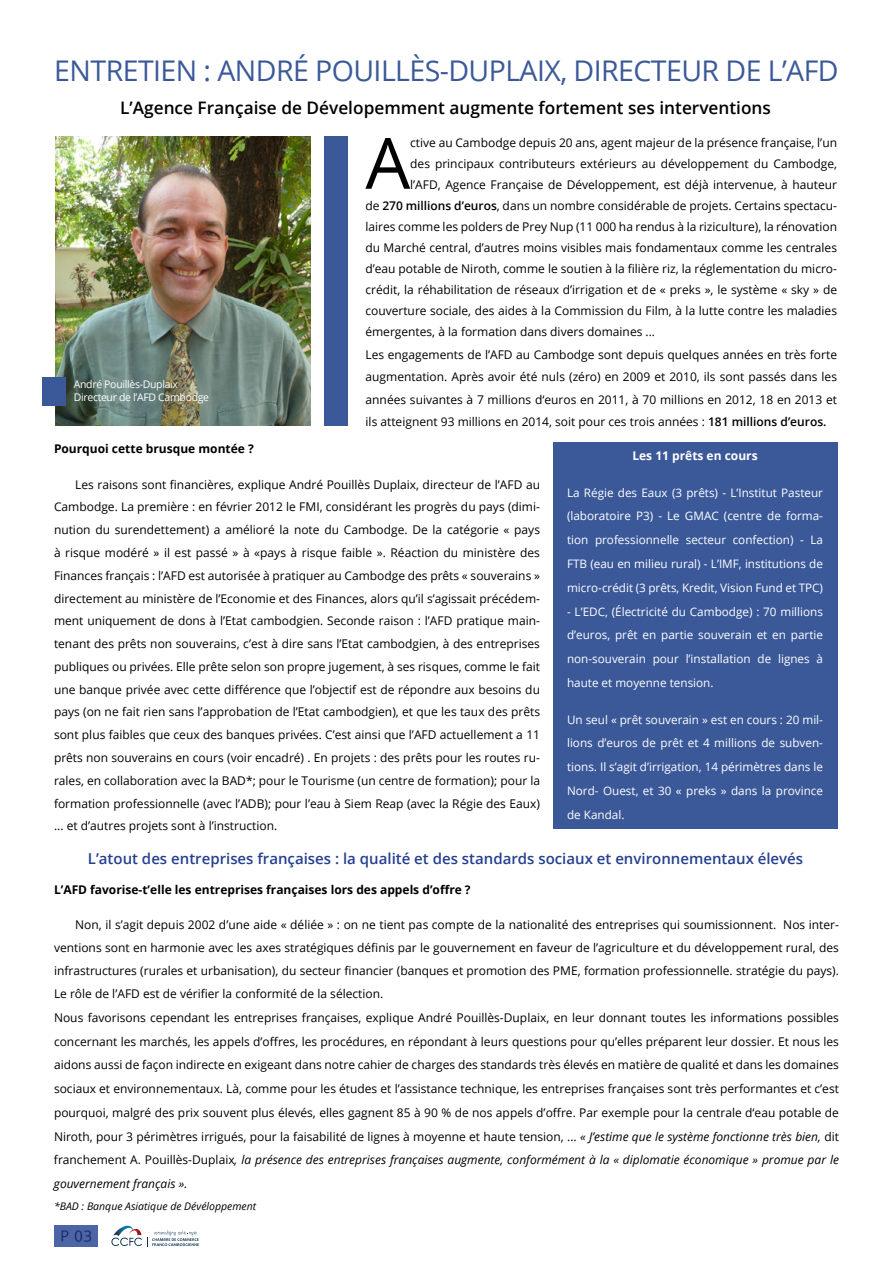
<style>
.page{position:relative;width:893px;height:1263px;background:#fff}
.page>*{position:absolute;margin:0;border:0;box-sizing:border-box;transform-origin:0 0}
.t1{font:70.8px "Open Sans";color:#000}
.t2{font:28.5px "Open Sans";letter-spacing:-.02em;color:#3b5999}
.t3{font:600 17.25px "Open Sans";color:#000}
.t4{font:600 15px "Open Sans";color:#25408f}
.t5{font:12px/22.8px "Open Sans";color:#000;text-align:justify}
.t6{font:700 12px "Open Sans";color:#000}
.t7{font:700 12px "Open Sans";color:#fff}
.t8{font:11.7px/23.9px "Open Sans";color:#fff;text-align:justify}
.t9{font:10.5px/13.5px "Open Sans";letter-spacing:-.03em;color:#fff}
.t10{font:italic 10.5px "Open Sans";color:#000}
.s1{font-weight:600}
.s2{font-style:italic}
</style>
<div class="page">
<img style="left:55px;top:136px;width:255px;height:289px">
<div style="left:324px;top:136px;width:24px;height:289px;background:#3b5999"></div>
<div style="left:42px;top:377px;width:23px;height:29px;background:#3b5999"></div>
<svg style="left:111px;top:1226px;width:88px;height:20px"></svg>
<img style="left:54px;top:1226px;width:43px;height:21px">
<div style="left:554px;top:442px;width:284px;height:387px;background:#3b5999"></div>
<h2 class="t2" style="left:54px;top:51px;width:786px">ENTRETIEN : ANDRÉ POUILLÈS-DUPLAIx, DIRECTEUR DE L’AFD</h2>
<h3 class="t3" style="left:120px;top:95px;width:652px">L’Agence Française de Dévelopemment augmente fortement ses interventions</h3>
<p class="t9" style="left:74px;top:377px;width:137px">André Pouillès-Duplaix<br>Directeur de l’AFD Cambodge</p>
<h1 class="t1" style="left:365px;top:113px;width:46px">A</h1>
<p class="t5" style="left:410px;top:131px;width:428px">ctive au Cambodge depuis 20 ans, agent majeur de la présence française, l’un</p>
<p class="t5" style="left:410px;top:152px;width:428px">des principaux contributeurs extérieurs au développement du Cambodge,</p>
<p class="t5" style="left:410px;top:173px;width:428px">l’AFD, Agence Française de Développement, est déjà intervenue, à hauteur</p>
<p class="t5" style="left:365px;top:194px;width:473px">de <span class="s1">270 millions d’euros</span>, dans un nombre considérable de projets. Certains spectacu-</p>
<p class="t5" style="left:365px;top:215px;width:473px">laires comme les polders de Prey Nup (11 000 ha rendus à la riziculture), la rénovation</p>
<p class="t5" style="left:365px;top:236px;width:473px">du Marché central, d’autres moins visibles mais fondamentaux comme les centrales</p>
<p class="t5" style="left:365px;top:257px;width:473px">d’eau potable de Niroth, comme le soutien à la filière riz, la réglementation du micro-</p>
<p class="t5" style="left:365px;top:278px;width:473px">crédit, la réhabilitation de réseaux d’irrigation et de « preks », le système « sky » de</p>
<p class="t5" style="left:365px;top:299px;width:473px">couverture sociale, des aides à la Commission du Film, à la lutte contre les maladies</p>
<p class="t5" style="left:365px;top:320px;width:291px">émergentes, à la formation dans divers domaines ...</p>
<p class="t5" style="left:366px;top:343px;width:473px">Les engagements de l’AFD au Cambodge sont depuis quelques années en très forte augmentation. Après avoir été nuls (zéro) en 2009 et 2010, ils sont passés dans les années suivantes à 7 millions d‘euros en 2011, à 70 millions en 2012, 18 en 2013 et ils atteignent 93 millions en 2014, soit pour ces trois années : <span class="s1">181 millions d’euros.</span></p>
<p class="t6" style="left:54px;top:440px;width:201px">Pourquoi cette brusque montée ?</p>
<p class="t5" style="left:54px;top:472px;width:488px;text-indent:21px">Les raisons sont financières, explique André Pouillès Duplaix, directeur de l’AFD au Cambodge. La première : en février 2012 le FMI, considérant les progrès du pays (dimi&shy;nution du surendettement) a amélioré la note du Cambodge. De la catégorie « pays à risque modéré » il est passé » à «pays à risque faible ». Réaction du ministère des Finances français : l’AFD est autorisée à pratiquer au Cambodge des prêts « souverains » directement au ministère de l’Economie et des Finances, alors qu’il s’agissait précédem&shy;ment uniquement de dons à l’Etat cambodgien. Seconde raison : l’AFD pratique main&shy;tenant des prêts non souverains, c’est à dire sans l’Etat cambodgien, à des entreprises publiques ou privées. Elle prête selon son propre jugement, à ses risques, comme le fait une banque privée avec cette différence que l’objectif est de répondre aux besoins du pays (on ne fait rien sans l’approbation de l’Etat cambodgien), et que les taux des prêts sont plus faibles que ceux des banques privées. C’est ainsi que l’AFD actuellement a 11 prêts non souverains en cours (voir encadré) . En projets : des prêts pour les routes ru&shy;rales, en collaboration avec la BAD*; pour le Tourisme (un centre de formation); pour la formation professionnelle (avec l’ADB); pour l’eau à Siem Reap (avec la Régie des Eaux) ... et d’autres projets sont à l’instruction.</p>
<p class="t7" style="left:632px;top:447px;width:127px">Les 11 prêts en cours</p>
<p class="t8" style="left:567px;top:480px;width:257px">La Régie des Eaux (3 prêts) - L’Institut Pasteur (laboratoire P3) - Le GMAC (centre de forma&shy;tion professionnelle secteur confection) - La FTB (eau en milieu rural) - L’IMF, institutions de micro-crédit (3 prêts, Kredit, Vision Fund et TPC)</p>
<p class="t8" style="left:567px;top:599px;width:257px">- L’EDC, (Électricité du Cambodge) : 70 millions d’euros, prêt en partie souverain et en partie non-souverain pour l’installation de lignes à haute et moyenne tension.</p>
<p class="t8" style="left:567px;top:707px;width:257px">Un seul « prêt souverain » est en cours : 20 mil&shy;lions d’euros de prêt et 4 millions de subven&shy;tions. Il s’agit d’irrigation, 14 périmètres dans le Nord- Ouest, et 30 « preks » dans la province de Kandal.</p>
<p class="t4" style="left:88px;top:848px;width:717px">L’atout des entreprises françaises : la qualité et des standards sociaux et environnementaux élevés</p>
<p class="t6" style="left:54px;top:881px;width:418px">L’AFD favorise-t’elle les entreprises françaises lors des appels d’offre ?</p>
<p class="t5" style="left:54px;top:913px;width:786px;line-height:23.5px;text-align:left;text-indent:21px">Non, il s’agit depuis 2002 d’une aide « déliée » : on ne tient pas compte de la nationalité des entreprises qui soumissionnent. Nos inter&shy;ventions sont en harmonie avec les axes stratégiques définis par le gouvernement en faveur de l’agriculture et du développement rural, des infrastructures (rurales et urbanisation), du secteur financier (banques et promotion des PME, formation professionnelle. stratégie du pays).<br>Le rôle de l’AFD est de vérifier la conformité de la sélection.<br>Nous favorisons cependant les entreprises françaises, explique André Pouillès-Duplaix, en leur donnant toutes les informations possibles concernant les marchés, les appels d’offres, les procédures, en répondant à leurs questions pour qu’elles préparent leur dossier. Et nous les aidons aussi de façon indirecte en exigeant dans notre cahier de charges des standards très élevés en matière de qualité et dans les domaines sociaux et environnementaux. Là, comme pour les études et l’assistance technique, les entreprises françaises sont très performantes et c’est pourquoi, malgré des prix souvent plus élevés, elles gagnent 85 à 90 % de nos appels d’offre. Par exemple pour la centrale d‘eau potable de Niroth, pour 3 périmètres irrigués, pour la faisabilité de lignes à moyenne et haute tension, ... <span class="s2">« J’estime que le système fonctionne très bien,</span> dit franchement A. Pouillès-Duplaix<span class="s2">, la présence des entreprises françaises augmente, conformément à la « diplomatie économique » promue par le gouvernement français ».</span></p>
<p class="t10" style="left:54px;top:1198px;width:204px">*BAD : Banque Asiatique de Dévéloppement</p>
</div>
